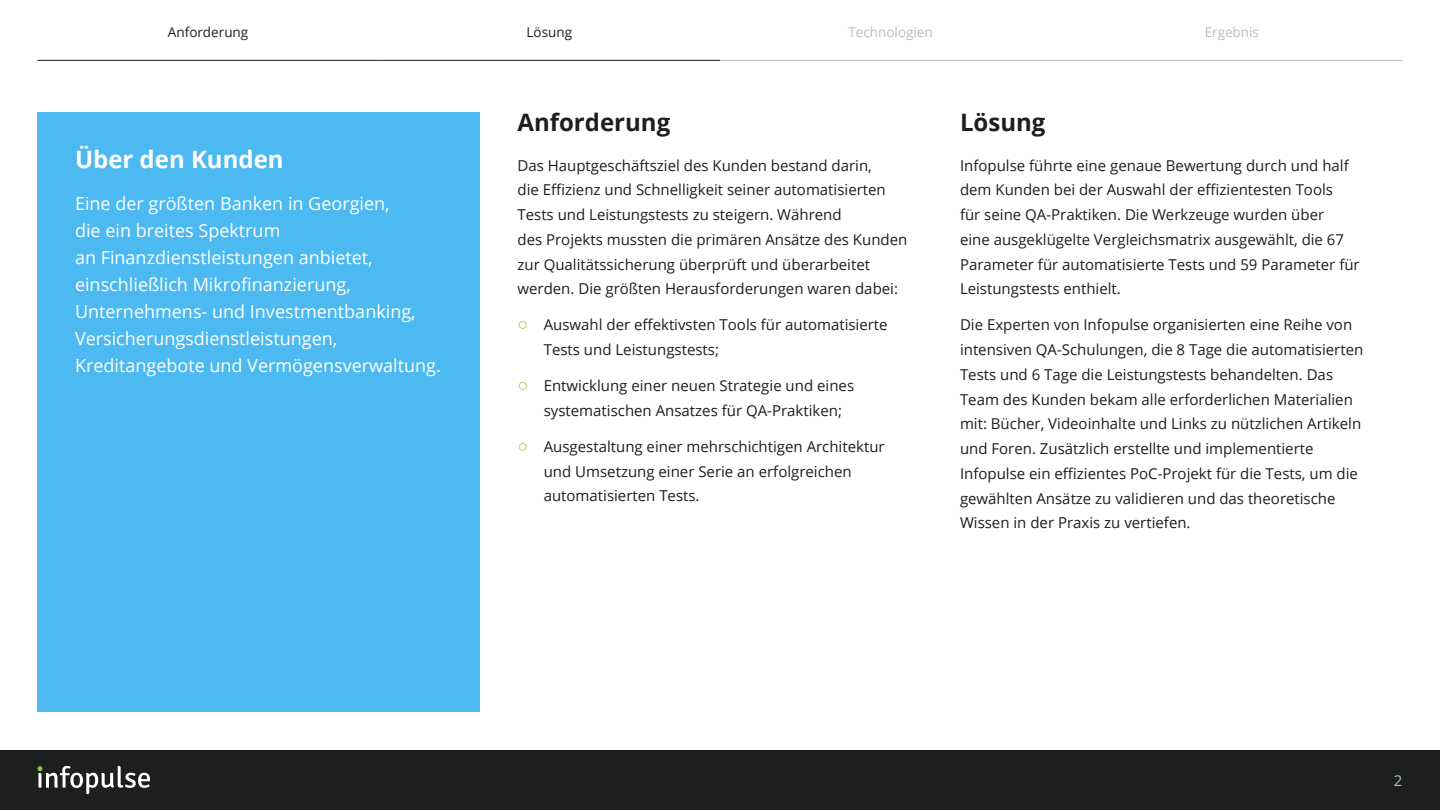
<style>
.page{position:relative;width:1440px;height:810px;background:#fff}
.page>*{position:absolute;margin:0;border:0;box-sizing:border-box;transform-origin:0 0}
.t1{font:700 24px "Open Sans";color:#1d1e1e}
.t2{font:700 24px "Open Sans";color:#fff}
.t3{font:18px/27px "Open Sans";color:#fff}
.t4{font:15px/24.8px "Open Sans";color:#1d1e1e}
.t5{font:15px "Open Sans";color:#b5bec0}
.t6{font:13.5px "Open Sans";color:#b5bec0}
.t7{font:13.5px "Open Sans";color:#1d1e1e}
.s1{font-family:"Arial";font-size:18px;color:#8bc53f}
</style>
<div class="page">
<div style="left:0;top:750px;width:1440px;height:60px;background:#1d1e1e"></div>
<svg style="left:37px;top:766px;width:113px;height:28px"></svg>
<div style="left:38px;top:112px;width:442px;height:600px;background:#4cb9f1"></div>
<hr style="left:38px;top:60px;width:341px;height:1px;background:#1d1e1e">
<hr style="left:720px;top:60px;width:341px;height:1px;background:#b5bec0">
<hr style="left:379px;top:60px;width:341px;height:1px;background:#1d1e1e">
<hr style="left:1061px;top:60px;width:341px;height:1px;background:#b5bec0">
<p class="t7" style="left:168px;top:22px;width:82px">Anforderung</p>
<p class="t7" style="left:527px;top:22px;width:47px">Lösung</p>
<p class="t6" style="left:848px;top:22px;width:86px">Technologien</p>
<p class="t6" style="left:1205px;top:22px;width:56px">Ergebnis</p>
<h1 class="t2" style="left:75px;top:143px;width:210px">Über den Kunden</h1>
<p class="t3" style="left:75px;top:190px;width:367px">Eine der größten Banken in Georgien,<br>die ein breites Spektrum<br>an Finanzdienstleistungen anbietet, einschließlich Mikrofinanzierung, Unternehmens- und Investmentbanking, Versicherungsdienstleistungen, Kreditangebote und Vermögensverwaltung.</p>
<h1 class="t1" style="left:518px;top:105px;width:154px">Anforderung</h1>
<p class="t4" style="left:518px;top:152px;width:391px">Das Hauptgeschäftsziel des Kunden bestand darin,<br>die Effizienz und Schnelligkeit seiner automatisierten Tests und Leistungstests zu steigern. Während<br>des Projekts mussten die primären Ansätze des Kunden zur Qualitätssicherung überprüft und überarbeitet werden. Die größten Herausforderungen waren dabei:</p>
<p class="t4" style="left:544px;top:312px;width:345px;text-indent:-26px"><span class="s1">○</span> Auswahl der effektivsten Tools für automatisierte<br>Tests und Leistungstests;</p>
<p class="t4" style="left:544px;top:373px;width:312px;text-indent:-26px"><span class="s1">○</span> Entwicklung einer neuen Strategie und eines systematischen Ansatzes für QA-Praktiken;</p>
<p class="t4" style="left:544px;top:434px;width:342px;text-indent:-26px"><span class="s1">○</span> Ausgestaltung einer mehrschichtigen Architektur und Umsetzung einer Serie an erfolgreichen automatisierten Tests.</p>
<h1 class="t1" style="left:960px;top:105px;width:87px">Lösung</h1>
<p class="t4" style="left:960px;top:152px;width:401px">Infopulse führte eine genaue Bewertung durch und half dem Kunden bei der Auswahl der effizientesten Tools<br>für seine QA-Praktiken. Die Werkzeuge wurden über<br>eine ausgeklügelte Vergleichsmatrix ausgewählt, die 67<br>Parameter für automatisierte Tests und 59 Parameter für Leistungstests enthielt.</p>
<p class="t4" style="left:960px;top:312px;width:405px">Die Experten von Infopulse organisierten eine Reihe von intensiven QA-Schulungen, die 8 Tage die automatisierten Tests und 6 Tage die Leistungstests behandelten. Das Team des Kunden bekam alle erforderlichen Materialien mit: Bücher, Videoinhalte und Links zu nützlichen Artikeln und Foren. Zusätzlich erstellte und implementierte Infopulse ein effizientes PoC-Projekt für die Tests, um die gewählten Ansätze zu validieren und das theoretische Wissen in der Praxis zu vertiefen.</p>
<p class="t5" style="left:1394px;top:770px;width:10px">2</p>
</div>
